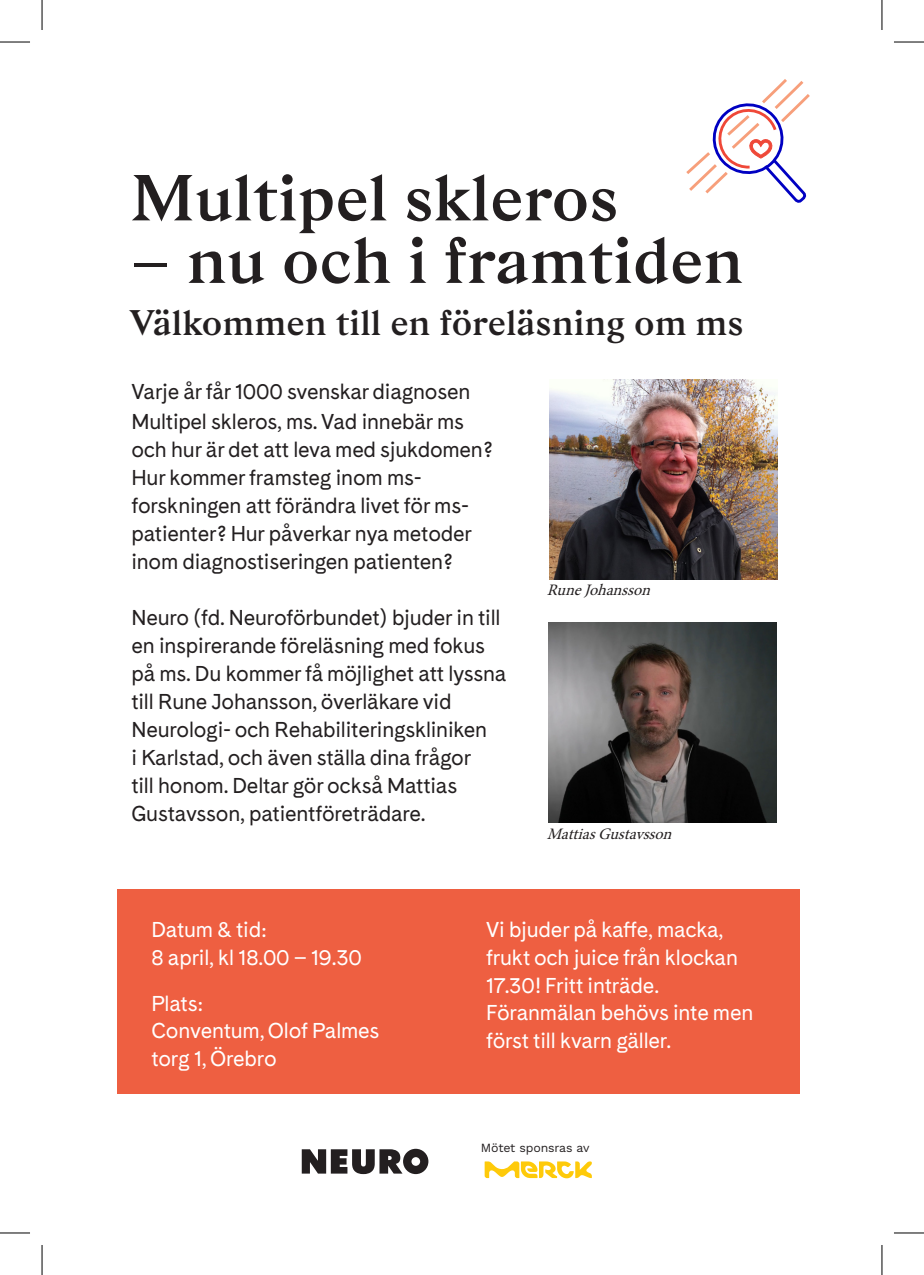
<style>
.page{position:relative;width:924px;height:1275px;background:#fff}
.page>*{position:absolute;margin:0;border:0;box-sizing:border-box;transform-origin:0 0}
.t1{font:600 64.6px "Gza";color:#231f20}
.t2{font:600 35.4px "Gza";color:#231f20}
.t3{font:20px/28px "Cadiz";letter-spacing:-.01em;color:#231f20}
.t4{font:20px/27.6px "Cadiz";letter-spacing:-.01em;color:#fff}
.t5{font:italic 16px "Minion Pro";color:#231f20}
.t6{font:12.2px "Work Sans";letter-spacing:-.01em;color:#231f20}
</style>
<div class="page">
<div style="left:117px;top:889px;width:682px;height:204px;background:#ee5f41"></div>
<svg style="left:686px;top:79px;width:124px;height:124px"></svg>
<img style="left:549px;top:380px;width:227px;height:199px">
<img style="left:548px;top:623px;width:227px;height:199px">
<svg style="left:484px;top:1161px;width:107px;height:17px"></svg>
<svg style="left:301px;top:1148px;width:127px;height:26px"></svg>
<hr style="left:0;top:42px;width:30px;height:1px;background:#000">
<hr style="left:893px;top:42px;width:30px;height:1px;background:#000">
<hr style="left:0;top:1232px;width:30px;height:1px;background:#000">
<hr style="left:893px;top:1232px;width:30px;height:1px;background:#000">
<hr style="left:42px;top:0;width:1px;height:30px;background:#000">
<hr style="left:42px;top:1245px;width:1px;height:30px;background:#000">
<hr style="left:881px;top:0;width:1px;height:30px;background:#000">
<hr style="left:881px;top:1245px;width:1px;height:30px;background:#000">
<p class="t1" style="left:130px;top:154px;width:490px">Multipel skleros</p>
<p class="t1" style="left:130px;top:217px;width:614px">– nu och i framtiden</p>
<p class="t2" style="left:130px;top:299px;width:615px">Välkommen till en föreläsning om ms</p>
<p class="t3" style="left:131px;top:376px;width:340px;line-height:30.4px">Varje år får 1000 svenskar diagnosen<br>Multipel skleros, ms. Vad innebär ms</p>
<p class="t3" style="left:131px;top:436px;width:362px">och hur är det att leva med sjukdomen?<br>Hur kommer framsteg inom ms&shy;forskningen att förändra livet för ms&shy;patienter? Hur påverkar nya metoder inom diagnostiseringen patienten?</p>
<p class="t3" style="left:131px;top:604px;width:376px">Neuro (fd. Neuroförbundet) bjuder in till en inspirerande föreläsning med fokus på ms. Du kommer få möjlighet att lyssna till Rune Johansson, överläkare vid Neurologi- och Rehabiliteringskliniken<br>i Karlstad, och även ställa dina frågor<br>till honom. Deltar gör också Mattias Gustavsson, patientföreträdare.</p>
<p class="t5" style="left:546px;top:579px;width:110px">RuneJohansson</p>
<p class="t5" style="left:546px;top:823px;width:132px">MattiasGustavsson</p>
<p class="t4" style="left:151px;top:916px;width:116px">Datum &amp; tid:</p>
<p class="t4" style="left:151px;top:943px;width:212px">8 april, kl 18.00 – 19.30</p>
<p class="t4" style="left:151px;top:989px;width:53px">Plats:</p>
<p class="t4" style="left:151px;top:1017px;width:229px">Conventum, Olof Palmes</p>
<p class="t4" style="left:151px;top:1045px;width:127px">torg 1, Örebro</p>
<p class="t4" style="left:486px;top:916px;width:268px">Vi bjuder på kaffe, macka, frukt och juice från klockan<br>17.30! Fritt inträde.<br>Föranmälan behövs inte men först till kvarn gäller.</p>
<p class="t6" style="left:480px;top:1140px;width:110px">Mötet sponsras av</p>
</div>
